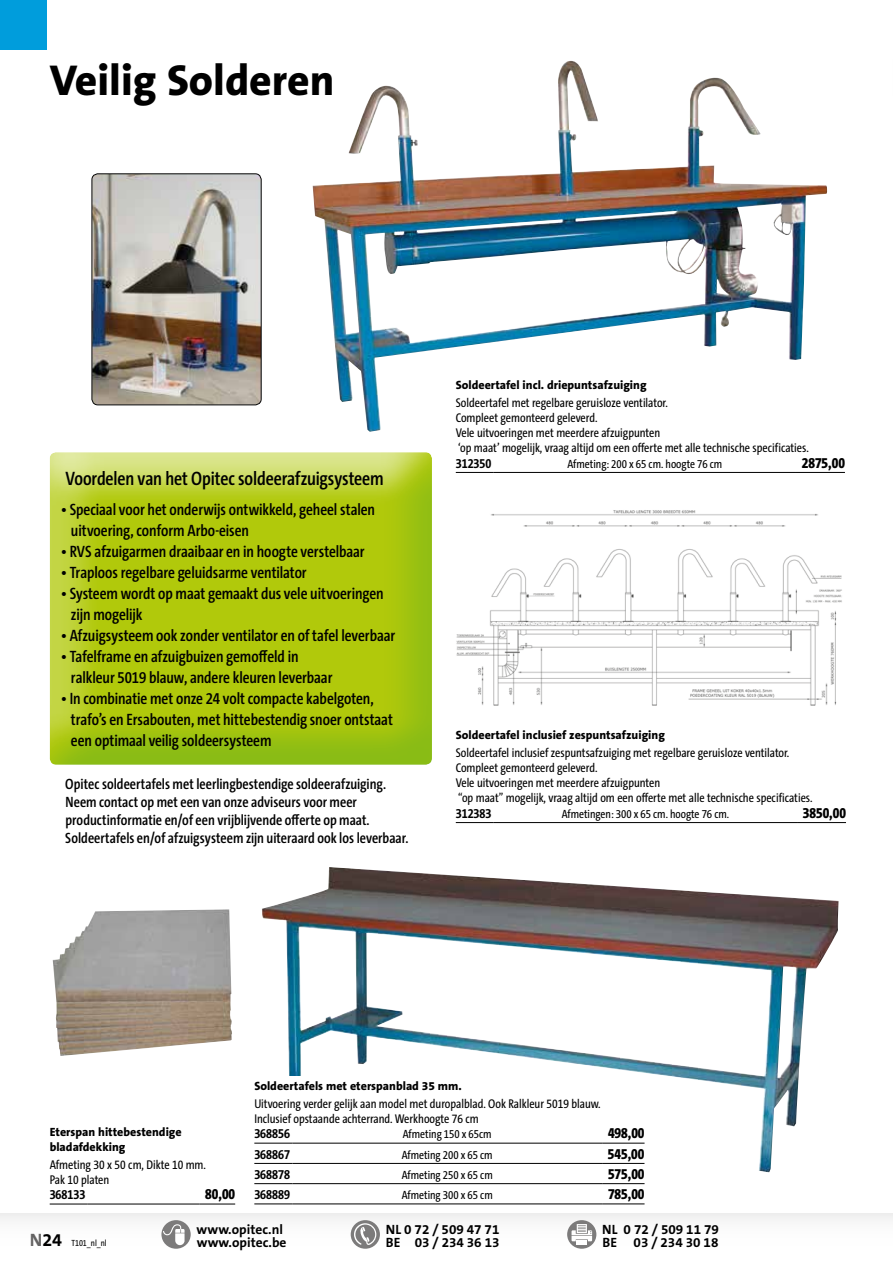
<style>
.page{position:relative;width:893px;height:1263px;background:#fff}
.page>*{position:absolute;margin:0;border:0;box-sizing:border-box;transform-origin:0 0}
.t1{font:800 43.5px "The Sans B W8";color:#000}
.t2{font:600 19.5px "The Sans Cd LF6";letter-spacing:-.005em;color:#000}
.t3{font:600 16.5px/21px "The Sans Cd LF6";letter-spacing:-.005em;color:#000}
.t4{font:600 15px/18px "The Sans Cd LF6";color:#000}
.t5{font:800 15px "The Sans Cd LF8";color:#000}
.t6{font:700 13.5px "The Sans B W7";color:#000}
.t7{font:700 13.5px "The Sans Cd LF7";color:#000}
.t8{font:12.75px/15px "The Sans Cd LF5 Plain";color:#000}
.t9{font:800 12px/15px "The Sans B W8";color:#000}
.t10{font:12px "The Sans Cd LF5 Plain";color:#000}
.t11{font:9px "The Sans Cd LF5 Plain";color:#000}
.s1{font-family:"The Sans B W7";font-weight:700;font-size:18px;color:#646363}
.s2{font-family:"The Sans B W7";font-weight:700;font-size:18px}
</style>
<div class="page">
<div style="left:0;top:1213px;width:893px;height:50px;background:linear-gradient(to right,#fbfbfb,#fbfbfb)"></div>
<img style="left:92px;top:174px;width:169px;height:231px">
<div style="left:92px;top:174px;width:169px;height:231px;border:1px solid #000;border-radius:6px"></div>
<img style="left:313px;top:61px;width:514px;height:371px">
<img style="left:456px;top:510px;width:386px;height:196px">
<img style="left:53px;top:909px;width:179px;height:147px">
<img style="left:261px;top:867px;width:578px;height:305px">
<div style="left:0;top:0;width:47px;height:50px;background:#009ddc"></div>
<div style="left:35px;top:441px;width:409px;height:324px;background:#008f3c;opacity:.23"></div>
<svg style="left:161px;top:1220px;width:30px;height:29px"></svg>
<svg style="left:163px;top:1224px;width:22px;height:21px"></svg>
<svg style="left:351px;top:1220px;width:29px;height:29px"></svg>
<svg style="left:354px;top:1223px;width:22px;height:22px"></svg>
<svg style="left:567px;top:1220px;width:29px;height:29px"></svg>
<hr style="left:577px;top:1240px;width:10px;height:4px;background:#fff">
<svg style="left:571px;top:1224px;width:21px;height:17px"></svg>
<div style="left:276px;top:1076px;width:47px;height:43px;background:#fff"></div>
<hr style="left:254px;top:1143px;width:38px;height:1px;background:#000">
<hr style="left:292px;top:1143px;width:310px;height:1px;background:#000">
<hr style="left:602px;top:1143px;width:43px;height:1px;background:#000">
<hr style="left:254px;top:1183px;width:38px;height:1px;background:#000">
<hr style="left:292px;top:1183px;width:310px;height:1px;background:#000">
<hr style="left:602px;top:1183px;width:43px;height:1px;background:#000">
<hr style="left:254px;top:1163px;width:38px;height:1px;background:#000">
<hr style="left:292px;top:1163px;width:310px;height:1px;background:#000">
<hr style="left:602px;top:1163px;width:42px;height:1px;background:#000">
<hr style="left:254px;top:1204px;width:38px;height:1px;background:#000">
<hr style="left:292px;top:1204px;width:310px;height:1px;background:#000">
<hr style="left:602px;top:1204px;width:43px;height:1px;background:#000">
<hr style="left:456px;top:822px;width:38px;height:1px;background:#000">
<hr style="left:494px;top:822px;width:303px;height:1px;background:#000">
<hr style="left:797px;top:822px;width:49px;height:1px;background:#000">
<hr style="left:456px;top:472px;width:38px;height:1px;background:#000">
<hr style="left:494px;top:472px;width:302px;height:1px;background:#000">
<hr style="left:796px;top:472px;width:49px;height:1px;background:#000">
<hr style="left:50px;top:1204px;width:38px;height:1px;background:#000">
<hr style="left:88px;top:1204px;width:111px;height:1px;background:#000">
<hr style="left:199px;top:1204px;width:36px;height:1px;background:#000">
<p class="t1" style="left:50px;top:52px;width:286px">Veilig Solderen</p>
<p class="t2" style="left:65px;top:466px;width:320px">Voordelen van het Opitec soldeerafzuigsysteem</p>
<p class="t3" style="left:71px;top:499px;width:306px;text-indent:-10px">• Speciaal voor het onderwijs ontwikkeld, geheel stalen uitvoering, conform Arbo-eisen</p>
<p class="t3" style="left:61px;top:541px;width:305px">• RVS afzuigarmen draaibaar en in hoogte verstelbaar</p>
<p class="t3" style="left:61px;top:562px;width:247px">• Traploos regelbare geluidsarme ventilator</p>
<p class="t3" style="left:71px;top:583px;width:314px;text-indent:-10px">• Systeem wordt op maat gemaakt dus vele uitvoeringen zijn mogelijk</p>
<p class="t3" style="left:61px;top:625px;width:335px">• Afzuigsysteem ook zonder ventilator en of tafel leverbaar</p>
<p class="t3" style="left:71px;top:646px;width:263px;text-indent:-10px">• Tafelframe en afzuigbuizen gemoffeld in ralkleur 5019 blauw, andere kleuren leverbaar</p>
<p class="t3" style="left:71px;top:688px;width:323px;text-indent:-10px">• In combinatie met onze 24 volt compacte kabelgoten, trafo’s en Ersabouten, met hittebestendig snoer ontstaat een optimaal veilig soldeersysteem</p>
<p class="t4" style="left:65px;top:774px;width:345px">Opitec soldeertafels met leerlingbestendige soldeerafzuiging.<br>Neem contact op met een van onze adviseurs voor meer productinformatie en/of een vrijblijvende offerte op maat.<br>Soldeertafels en/of afzuigsysteem zijn uiteraard ook los leverbaar.</p>
<p class="t9" style="left:456px;top:378px;width:192px">Soldeertafel incl. driepuntsafzuiging</p>
<p class="t8" style="left:456px;top:395px;width:355px">Soldeertafel met regelbare geruisloze ventilator.<br>Compleet gemonteerd geleverd.<br>Vele uitvoeringen met meerdere afzuigpunten<br>‘op maat’ mogelijk, vraag altijd om een offerte met alle technische specificaties.</p>
<p class="t7" style="left:456px;top:454px;width:37px">312350</p>
<p class="t10" style="left:567px;top:456px;width:156px">Afmeting: 200 x 65 cm. hoogte 76 cm</p>
<p class="t5" style="left:802px;top:453px;width:45px">2875,00</p>
<p class="t9" style="left:456px;top:728px;width:211px">Soldeertafel inclusief zespuntsafzuiging</p>
<p class="t8" style="left:456px;top:745px;width:358px">Soldeertafel inclusief zespuntsafzuiging met regelbare geruisloze ventilator.<br>Compleet gemonteerd geleverd.<br>Vele uitvoeringen met meerdere afzuigpunten<br>“op maat” mogelijk, vraag altijd om een offerte met alle technische specificaties.</p>
<p class="t7" style="left:456px;top:805px;width:37px">312383</p>
<p class="t10" style="left:562px;top:806px;width:169px">Afmetingen: 300 x 65 cm. hoogte 76 cm.</p>
<p class="t5" style="left:803px;top:803px;width:45px">3850,00</p>
<p class="t9" style="left:50px;top:1124px;width:133px">Eterspan hittebestendige bladafdekking</p>
<p class="t8" style="left:50px;top:1156px;width:158px">Afmeting 30 x 50 cm, Dikte 10 mm.<br>Pak 10 platen</p>
<p class="t7" style="left:50px;top:1186px;width:37px">368133</p>
<p class="t5" style="left:205px;top:1185px;width:31px">80,00</p>
<p class="t9" style="left:254px;top:1078px;width:209px">Soldeertafels met eterspanblad 35 mm.</p>
<p class="t8" style="left:254px;top:1095px;width:348px">Uitvoering verder gelijk aan model met duropalblad. Ook Ralkleur 5019 blauw.<br>Inclusief opstaande achterrand. Werkhoogte 76 cm</p>
<p class="t7" style="left:254px;top:1125px;width:37px">368856</p>
<p class="t10" style="left:403px;top:1127px;width:90px">Afmeting 150 x 65cm</p>
<p class="t5" style="left:608px;top:1124px;width:38px">498,00</p>
<p class="t7" style="left:254px;top:1166px;width:37px">368878</p>
<p class="t10" style="left:402px;top:1167px;width:92px">Afmeting 250 x 65 cm</p>
<p class="t5" style="left:608px;top:1164px;width:38px">575,00</p>
<p class="t7" style="left:254px;top:1145px;width:37px">368867</p>
<p class="t10" style="left:402px;top:1147px;width:92px">Afmeting 200 x 65 cm</p>
<p class="t5" style="left:608px;top:1144px;width:38px">545,00</p>
<p class="t7" style="left:254px;top:1186px;width:37px">368889</p>
<p class="t10" style="left:402px;top:1187px;width:92px">Afmeting 300 x 65 cm</p>
<p class="t5" style="left:608px;top:1184px;width:38px">785,00</p>
<p class="t11" style="left:30px;top:1237px;width:79px"><span class="s1">N</span><span class="s2">24</span> T101_nl_nl</p>
<p class="t6" style="left:197px;top:1221px;width:88px">www.opitec.nl</p>
<p class="t6" style="left:386px;top:1221px;width:115px">NL 0 72 / 509 47 71</p>
<p class="t6" style="left:602px;top:1221px;width:118px">NL 0 72 / 509 11 79</p>
<p class="t6" style="left:197px;top:1234px;width:91px">www.opitec.be</p>
<p class="t6" style="left:386px;top:1234px;width:115px">BE 03 / 234 36 13</p>
<p class="t6" style="left:602px;top:1234px;width:117px">BE 03 / 234 30 18</p>
</div>
